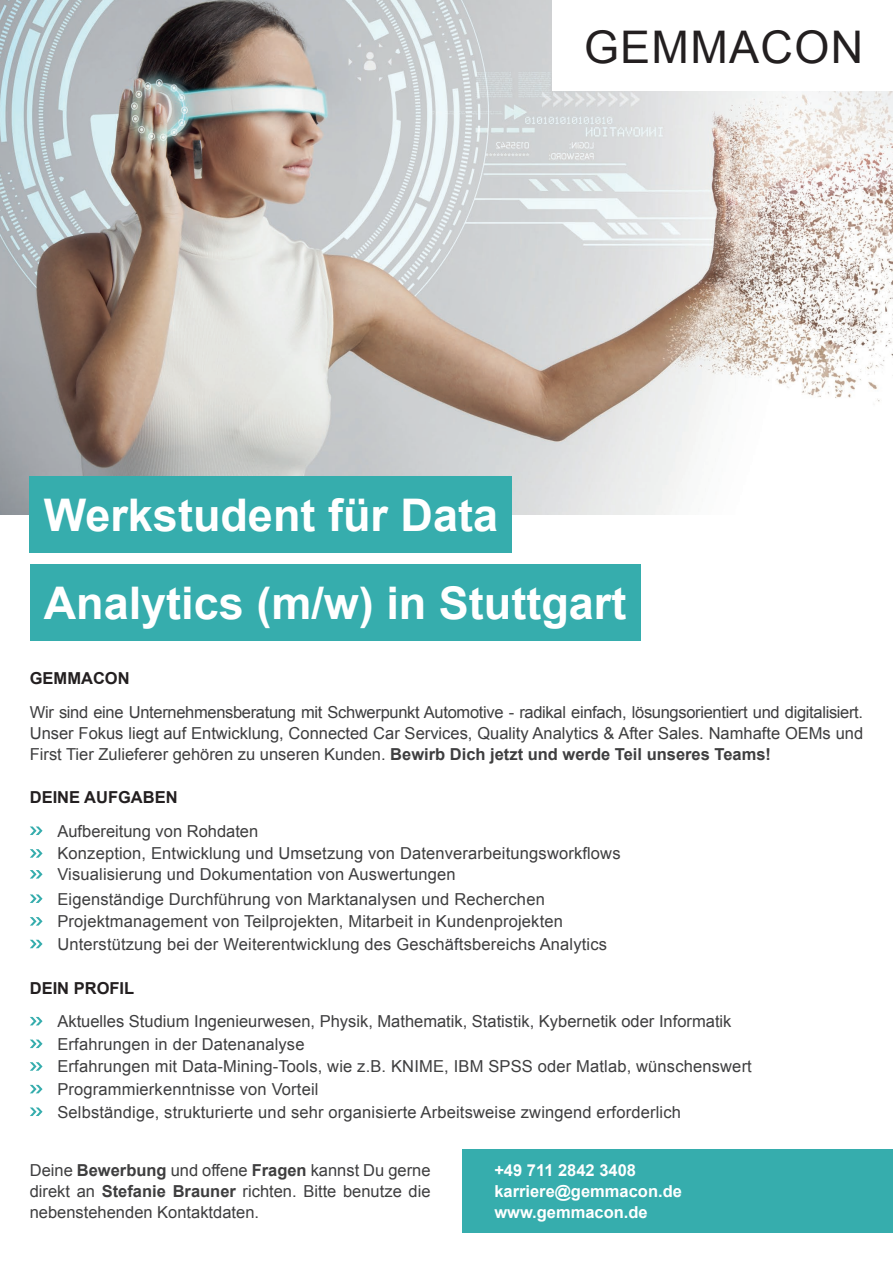
<style>
.page{position:relative;width:893px;height:1263px;background:#fff}
.page>*{position:absolute;margin:0;border:0;box-sizing:border-box;transform-origin:0 0}
.t1{font:700 45px/87.2px "Arial";color:#fff}
.t2{font:45px "Arial";letter-spacing:.03em;color:#231f20}
.t3{font:16.5px/21px "Arial";letter-spacing:.01em;color:#3e3e3f;text-align:justify}
.t4{font:700 16.5px/21px "Arial";color:#fff}
.t5{font:700 16.5px "Arial";color:#231f20}
.s1{font-weight:700}
</style>
<div class="page">
<img style="left:0;top:0;width:893px;height:515px">
<div style="left:30px;top:477px;width:482px;height:76px;background:#36adad"></div>
<div style="left:30px;top:564px;width:610px;height:76px;background:#36adad"></div>
<svg style="left:30px;top:1017px;width:13px;height:8px"></svg>
<svg style="left:30px;top:826px;width:13px;height:9px"></svg>
<svg style="left:30px;top:1039px;width:13px;height:9px"></svg>
<svg style="left:30px;top:849px;width:13px;height:9px"></svg>
<svg style="left:30px;top:870px;width:13px;height:8px"></svg>
<svg style="left:30px;top:1062px;width:13px;height:9px"></svg>
<svg style="left:30px;top:894px;width:13px;height:9px"></svg>
<svg style="left:30px;top:1085px;width:13px;height:8px"></svg>
<svg style="left:30px;top:917px;width:13px;height:8px"></svg>
<div style="left:553px;top:0;width:340px;height:90px;background:#fff"></div>
<svg style="left:30px;top:1107px;width:13px;height:9px"></svg>
<svg style="left:30px;top:940px;width:13px;height:8px"></svg>
<div style="left:462px;top:1150px;width:431px;height:83px;background:#36adad"></div>
<h1 class="t2" style="left:584px;top:18px;width:281px">GEMMACON</h1>
<h1 class="t1" style="left:44px;top:473px;width:584px">Werkstudent für Data<br>Analytics (m/w) in Stuttgart</h1>
<p class="t5" style="left:30px;top:667px;width:101px">GEMMACON</p>
<p class="t3" style="left:30px;top:701px;width:835px">Wir sind eine Unternehmensberatung mit Schwerpunkt Automotive - radikal einfach, lösungsorientiert und digitalisiert.<br>Unser Fokus liegt auf Entwicklung, Connected Car Services, Quality Analytics &amp; After Sales. Namhafte OEMs und First Tier Zulieferer gehören zu unseren Kunden. <span class="s1">Bewirb Dich jetzt und werde Teil unseres Teams!</span></p>
<p class="t5" style="left:30px;top:787px;width:149px">DEINE AUFGABEN</p>
<p class="t3" style="left:57px;top:821px;width:202px">Aufbereitung von Rohdaten</p>
<p class="t3" style="left:57px;top:843px;width:565px">Konzeption, Entwicklung und Umsetzung von Datenverarbeitungsworkflows<br>Visualisierung und Dokumentation von Auswertungen</p>
<p class="t3" style="left:57px;top:888px;width:489px">Eigenständige Durchführung von Marktanalysen und Recherchen</p>
<p class="t3" style="left:57px;top:911px;width:507px">Projektmanagement von Teilprojekten, Mitarbeit in Kundenprojekten</p>
<p class="t3" style="left:57px;top:934px;width:551px">Unterstützung bei der Weiterentwicklung des Geschäftsbereichs Analytics</p>
<p class="t5" style="left:30px;top:977px;width:106px">DEIN PROFIL</p>
<p class="t3" style="left:57px;top:1011px;width:676px">Aktuelles Studium Ingenieurwesen, Physik, Mathematik, Statistik, Kybernetik oder Informatik</p>
<p class="t3" style="left:57px;top:1034px;width:249px">Erfahrungen in der Datenanalyse</p>
<p class="t3" style="left:57px;top:1056px;width:696px">Erfahrungen mit Data-Mining-Tools, wie z.B. KNIME, IBM SPSS oder Matlab, wünschenswert</p>
<p class="t3" style="left:57px;top:1079px;width:263px">Programmierkenntnisse von Vorteil</p>
<p class="t3" style="left:57px;top:1102px;width:625px">Selbständige, strukturierte und sehr organisierte Arbeitsweise zwingend erforderlich</p>
<p class="t3" style="left:30px;top:1160px;width:402px">Deine <span class="s1">Bewerbung</span> und offene <span class="s1">Fragen</span> kannst Du gerne direkt an <span class="s1">Stefanie Brauner</span> richten. Bitte benutze die nebenstehenden Kontaktdaten.</p>
<p class="t4" style="left:494px;top:1161px;width:189px">+49 711 2842 3408 karriere@gemmacon.de www.gemmacon.de</p>
</div>
